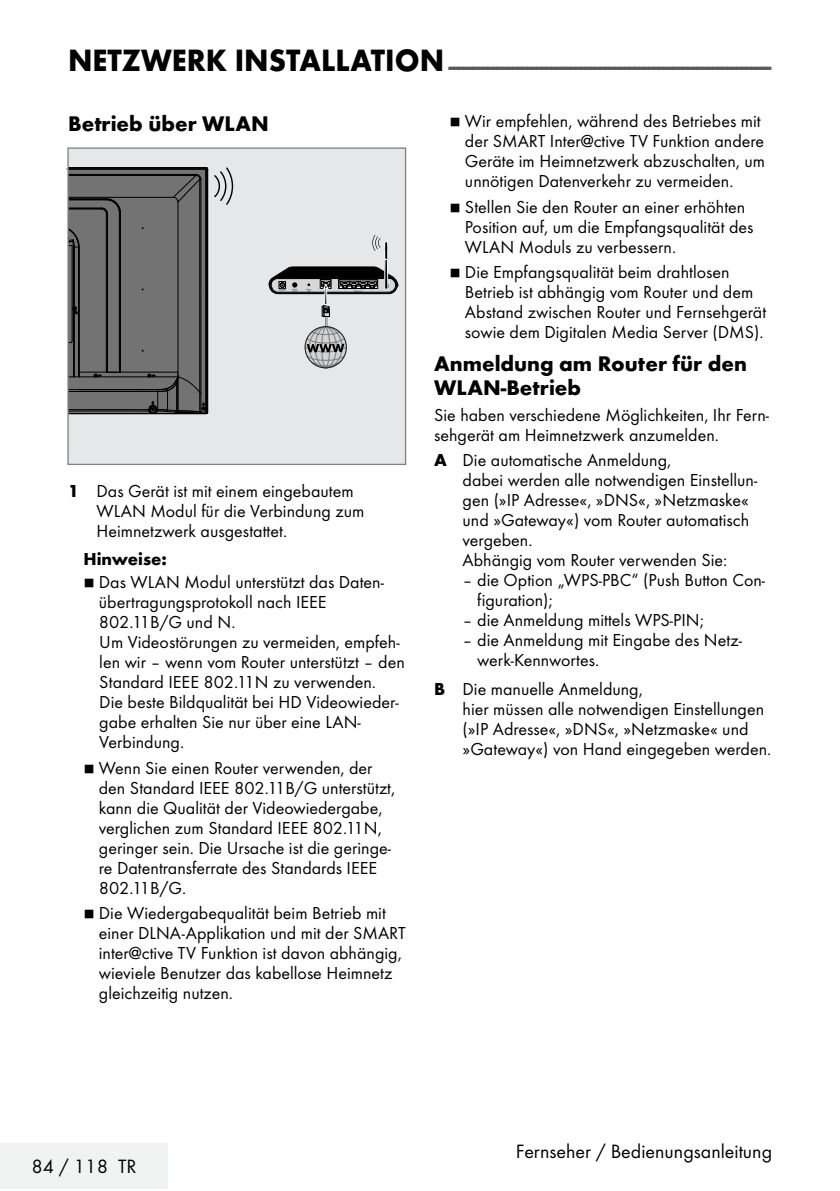
<style>
.page{position:relative;width:840px;height:1191px;background:#fff}
.page>*{position:absolute;margin:0;border:0;box-sizing:border-box;transform-origin:0 0}
.t1{font:700 24px "Futura TOT";color:#58595b}
.t2{font:700 22px/24px "Futura TOT";color:#000}
.t3{font:20px "Futura TOT Boo";color:#000}
.t4{font:18px/20px "Futura TOT Boo";color:#000}
.t5{font:700 18px "Futura TOT";color:#000}
.t6{font:8px "Grund Son Se";color:#000}
.s1{font-size:32px;color:#000}
.s2{font-family:"Futura TOT";font-weight:700}
</style>
<div class="page">
<div style="left:0;top:1142px;width:168px;height:46px;background:#f1f2f2"></div>
<div style="left:68px;top:148px;width:337px;height:316px;background:#e6e7e8"></div>
<svg style="left:69px;top:167px;width:139px;height:247px;background:#626263"></svg>
<svg style="left:214px;top:167px;width:19px;height:38px"></svg>
<svg style="left:268px;top:235px;width:130px;height:134px"></svg>
<div style="left:67px;top:147px;width:339px;height:318px;border:1px solid #808285"></div>
<h1 class="t1" style="left:68px;top:51px;width:704px"><span class="s1">NETZWERK INSTALLATION</span>-------------------------------------------------------------------</h1>
<p class="t2" style="left:68px;top:111px;width:202px">Betrieb über WLAN</p>
<p class="t4" style="left:96px;top:480px;width:269px;text-indent:-28px"><span class="s2">1</span> Das Gerät ist mit einem eingebautem<br>WLAN Modul für die Verbindung zum<br>Heimnetzwerk ausgestattet.</p>
<p class="t5" style="left:83px;top:548px;width:85px">Hinweise:</p>
<p class="t6" style="left:83px;top:579px;width:13px">7</p>
<p class="t4" style="left:99px;top:572px;width:307px">Das WLAN Modul unterstützt das Daten&shy;übertragungsprotokoll nach IEEE 802.11B/G und N.<br>Um Videostörungen zu vermeiden, empfeh&shy;len wir – wenn vom Router unterstützt – den Standard IEEE 802.11N zu verwenden.<br>Die beste Bildqualität bei HD Videowieder&shy;gabe erhalten Sie nur über eine LAN-Verbindung.</p>
<p class="t6" style="left:83px;top:764px;width:13px">7</p>
<p class="t4" style="left:99px;top:757px;width:298px">Wenn Sie einen Router verwenden, der den Standard IEEE 802.11B/G unterstützt, kann die Qualität der Videowiedergabe, verglichen zum Standard IEEE 802.11N, geringer sein. Die Ursache ist die geringe&shy;re Datentransferrate des Standards IEEE 802.11B/G.</p>
<p class="t6" style="left:83px;top:910px;width:13px">7</p>
<p class="t4" style="left:99px;top:903px;width:308px">Die Wiedergabequalität beim Betrieb mit einer DLNA-Applikation und mit der SMART inter@ctive TV Funktion ist davon abhängig, wieviele Benutzer das kabellose Heimnetz gleichzeitig nutzen.</p>
<p class="t6" style="left:449px;top:118px;width:13px">7</p>
<p class="t4" style="left:464px;top:111px;width:301px">Wir empfehlen, während des Betriebes mit der SMART Inter@ctive TV Funktion andere Geräte im Heimnetzwerk abzuschalten, um unnötigen Datenverkehr zu vermeiden.</p>
<p class="t6" style="left:449px;top:203px;width:13px">7</p>
<p class="t4" style="left:464px;top:196px;width:290px">Stellen Sie den Router an einer erhöhten<br>Position auf, um die Empfangsqualität des<br>WLAN Moduls zu verbessern.</p>
<p class="t6" style="left:449px;top:269px;width:13px">7</p>
<p class="t4" style="left:464px;top:262px;width:302px">Die Empfangsqualität beim drahtlosen Betrieb ist abhängig vom Router und dem Abstand zwischen Router und Fernsehgerät sowie dem Digitalen Media Server (DMS).</p>
<p class="t2" style="left:434px;top:351px;width:314px">Anmeldung am Router für den<br>WLAN-Betrieb</p>
<p class="t4" style="left:434px;top:404px;width:336px">Sie haben verschiedene Möglichkeiten, Ihr Fern&shy;sehgerät am Heimnetzwerk anzumelden.</p>
<p class="t4" style="left:462px;top:450px;width:296px;text-indent:-28px"><span class="s2">A</span> Die automatische Anmeldung,<br>dabei werden alle notwendigen Einstellun&shy;gen (»IP Adresse«, »DNS«, »Netzmaske« und »Gateway«) vom Router automatisch vergeben.<br>Abhängig vom Router verwenden Sie:</p>
<p class="t4" style="left:477px;top:570px;width:289px;text-indent:-15px">– die Option „WPS-PBC“ (Push Button Con&shy;figuration);</p>
<p class="t4" style="left:462px;top:610px;width:242px">– die Anmeldung mittels WPS-PIN;</p>
<p class="t4" style="left:477px;top:630px;width:266px;text-indent:-15px">– die Anmeldung mit Eingabe des Netz&shy;werk-Kennwortes.</p>
<p class="t4" style="left:462px;top:678px;width:310px;text-indent:-28px"><span class="s2">B</span> Die manuelle Anmeldung,<br>hier müssen alle notwendigen Einstellungen (»IP Adresse«, »DNS«, »Netzmaske« und »Gateway«) von Hand eingegeben werden.</p>
<p class="t3" style="left:32px;top:1154px;width:106px">84 / 118 TR</p>
<p class="t3" style="left:515px;top:1139px;width:257px">Fernseher / Bedienungsanleitung</p>
</div>
